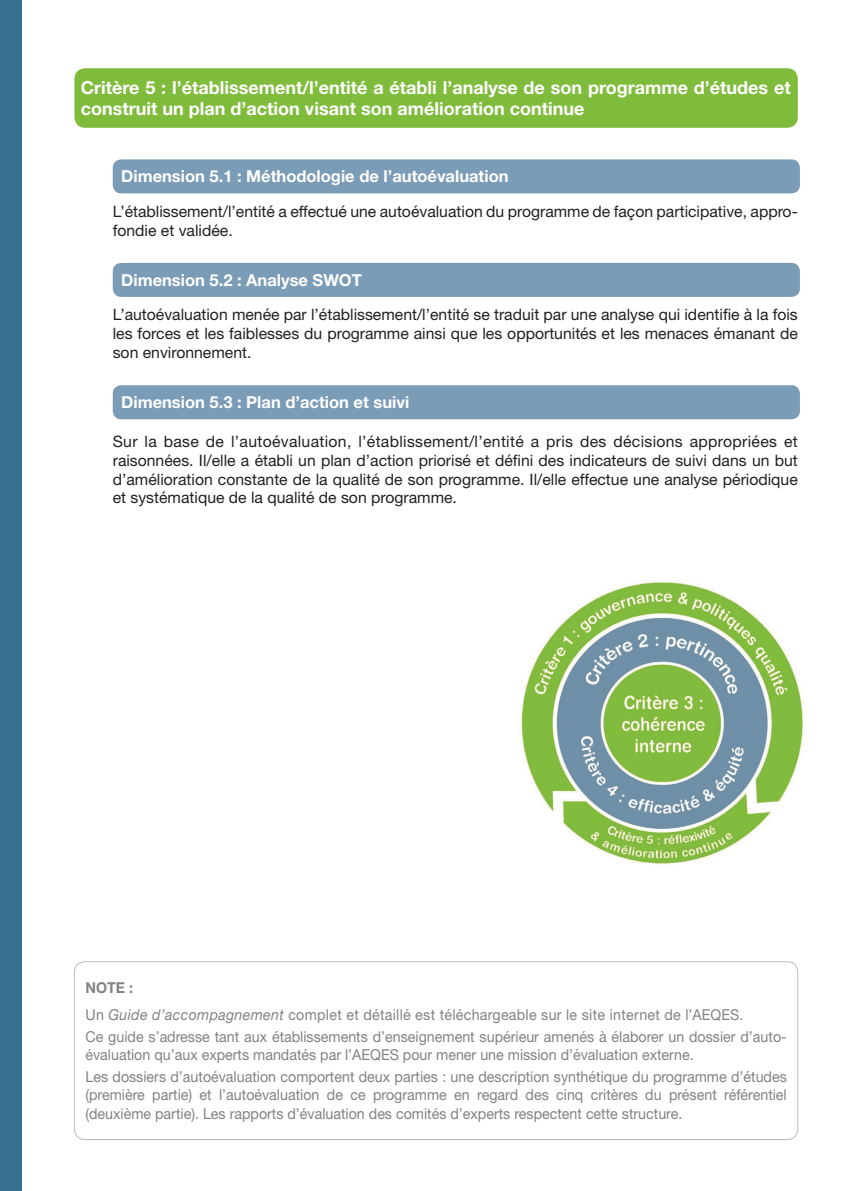
<style>
.page{position:relative;width:851px;height:1191px;background:#fff}
.page>*{position:absolute;margin:0;border:0;box-sizing:border-box;transform-origin:0 0}
.t1{font:700 18px/21.6px "Helvetica Neue LT Std";color:#fff}
.t2{font:700 16.5px "Helvetica Neue LT Std";color:#fff}
.t3{font:15.75px/18.9px "Helvetica Neue LT Std";color:#231f20;text-align:justify}
.t4{font:15px/18px "Helvetica Neue LT Std";color:#808285;scale:.95 1}
.t5{font:15px/26.5px "Helvetica Neue LT Std";letter-spacing:.02em;color:#808285;scale:.95 1}
.s1{font-weight:700}
.s2{font-style:italic}
</style>
<div class="page">
<div style="left:0;top:0;width:21px;height:1191px;background:#386e8f"></div>
<div style="left:74px;top:961px;width:724px;height:179px;border:1px solid #bcbdc0;border-radius:11px"></div>
<div style="left:74px;top:68px;width:723px;height:60px;background:#80bc3c;border-radius:11px"></div>
<div style="left:113px;top:159px;width:686px;height:34px;background:#7b9cb7;border-radius:9px"></div>
<div style="left:113px;top:263px;width:686px;height:34px;background:#7b9cb7;border-radius:9px"></div>
<div style="left:113px;top:385px;width:686px;height:34px;background:#7b9cb7;border-radius:9px"></div>
<img style="left:519px;top:581px;width:286px;height:285px">
<p class="t1" style="left:81px;top:76px;width:711px">Critère 5 : l’établissement/l’entité a établi l’analyse de son programme d’études et construit un plan d’action visant son amélioration continue</p>
<p class="t2" style="left:121px;top:166px;width:389px">Dimension 5.1 : Méthodologie de l’autoévaluation</p>
<p class="t3" style="left:113px;top:201px;width:686px">L’établissement/l’entité a effectué une autoévaluation du programme de façon participative, appro&shy;fondie et validée.</p>
<p class="t2" style="left:121px;top:270px;width:242px">Dimension 5.2 : Analyse SWOT</p>
<p class="t3" style="left:113px;top:305px;width:686px">L’autoévaluation menée par l’établissement/l’entité se traduit par une analyse qui identifie à la fois les forces et les faiblesses du programme ainsi que les opportunités et les menaces émanant de son environnement.</p>
<p class="t2" style="left:121px;top:392px;width:289px">Dimension 5.3 : Plan d’action et suivi</p>
<p class="t3" style="left:113px;top:431px;width:686px">Sur la base de l’autoévaluation, l’établissement/l’entité a pris des décisions appropriées et raisonnées. Il/elle a établi un plan d’action priorisé et défini des indicateurs de suivi dans un but d’amélioration constante de la qualité de son programme. Il/elle effectue une analyse périodique et systématique de la qualité de son programme.</p>
<p class="t5" style="left:85px;top:974px;width:693px"><span class="s1">NOTE :<br></span>Un <span class="s2">Guide d’accompagnement</span> complet et détaillé est téléchargeable sur le site internet de l’AEQES.</p>
<p class="t4" style="left:85px;top:1027px;width:739px">Ce guide s’adresse tant aux établissements d’enseignement supérieur amenés à élaborer un dossier d’auto&shy;évaluation qu’aux experts mandatés par l’AEQES pour mener une mission d’évaluation externe.</p>
<p class="t4" style="left:85px;top:1068px;width:739px;text-align:justify">Les dossiers d’autoévaluation comportent deux parties : une description synthétique du programme d’études (première partie) et l’autoévaluation de ce programme en regard des cinq critères du présent référentiel (deuxième partie). Les rapports d’évaluation des comités d’experts respectent cette structure.</p>
</div>
